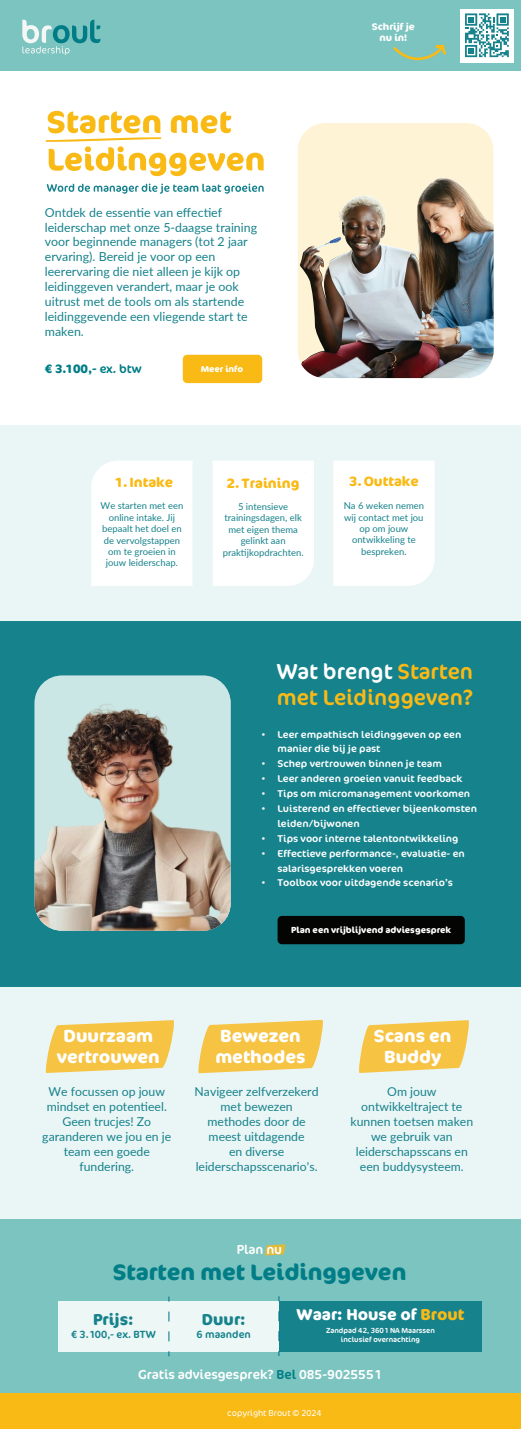
<style>
.page{position:relative;width:521px;height:1429px;background:#fff}
.page>*{position:absolute;margin:0;border:0;box-sizing:border-box;transform-origin:0 0}
.t1{font:700 22.31px "Cocon Pro";color:#007d86}
.t2{font:21.88px/26.2px "Cocon Pro";color:#f9ba15}
.t3{font:700 17.5px/21px "Cocon Pro";color:#fff;text-align:center}
.t4{font:700 15.75px "Cocon Pro";color:#fff}
.t5{font:700 15.75px "Cocon Pro";color:#16828c}
.t6{font:700 13.47px "Cocon Pro";color:#f9ba15}
.t7{font:13.12px "Cocon Pro";color:#fff}
.t8{font:12.42px/14.9px "Lato";color:#16828c}
.t9{font:12.25px/14.9px "Lato";color:#16828c;text-align:center}
.t10{font:700 12.16px "Cocon Pro";color:#007d86}
.t11{font:10.5px "Cocon Pro";color:#16828c}
.t12{font:9.89px/14.9px "Cocon Pro";color:#fff;scale:1.05 1}
.t13{font:700 9.62px/11.5px "Cocon Pro";color:#fff;text-align:center}
.t14{font:9.45px/11.4px "Lato";color:#16828c;text-align:center}
.t15{font:700 8.75px "Cocon Pro";color:#fff}
.t16{font:300 8.75px "Cocon Pro";color:#fff}
.t17{font:700 8.66px "Cocon Pro";color:#fff}
.t18{font:7.44px/8.9px "Cocon Pro";color:#fff;text-align:center}
.s1{font-weight:400}
.s2{color:#fff}
.s3{color:#f9ba15}
.s4{color:#007d86}
</style>
<div class="page">
<div style="left:0;top:1219px;width:520px;height:175px;background:#7cc4bf"></div>
<div style="left:0;top:621px;width:520px;height:366px;background:#16828c"></div>
<div style="left:0;top:0;width:520px;height:71px;background:#7cc4bf"></div>
<svg style="left:22px;top:20px;width:78px;height:35px"></svg>
<div style="left:0;top:1393px;width:520px;height:36px;background:#f9ba15"></div>
<div style="left:460px;top:9px;width:53px;height:53px;background:#fff"></div>
<svg style="left:465px;top:13px;width:44px;height:45px"></svg>
<svg style="left:393px;top:44px;width:53px;height:17px"></svg>
<svg style="left:47px;top:184px;width:216px;height:10px"></svg>
<div style="left:277px;top:916px;width:187px;height:28px;background:#040503;border-radius:4px"></div>
<img style="left:297px;top:123px;width:196px;height:255px;border-radius:27px">
<img style="left:347px;top:178px;width:91px;height:86px">
<img style="left:35px;top:675px;width:195px;height:255px">
<div style="left:0;top:986px;width:520px;height:233px;background:#eaf5f5"></div>
<svg style="left:198px;top:1020px;width:125px;height:53px;background:#f4ca5d"></svg>
<svg style="left:45px;top:1020px;width:129px;height:53px;background:#f3cb5f"></svg>
<svg style="left:359px;top:1020px;width:110px;height:53px;background:#f4cb5f"></svg>
<div style="left:169px;top:1300px;width:110px;height:51px;background:#ecf7f6"></div>
<div style="left:59px;top:1300px;width:110px;height:51px;background:#ecf7f6"></div>
<svg style="left:168px;top:1311px;width:1px;height:45px"></svg>
<div style="left:279px;top:1300px;width:202px;height:51px;background:#16828c"></div>
<svg style="left:278px;top:1311px;width:1px;height:45px"></svg>
<svg style="left:265px;top:1244px;width:20px;height:11px"></svg>
<svg style="left:45px;top:111px;width:218px;height:65px"></svg>
<div style="left:0;top:425px;width:520px;height:196px;background:#eaf5f5"></div>
<div style="left:91px;top:461px;width:101px;height:125px;background:#fff"></div>
<div style="left:333px;top:461px;width:101px;height:125px;background:#fff"></div>
<div style="left:213px;top:461px;width:101px;height:125px;background:#fff"></div>
<div style="left:183px;top:355px;width:79px;height:28px;background:#f9ba15;border-radius:4px"></div>
<svg style="left:465px;top:13px;width:43px;height:44px"></svg>
<p class="t13" style="left:371px;top:20px;width:44px">Schrijf je nu in!</p>
<p class="t8" style="left:45px;top:204px;width:214px">Ontdek de essentie van effectief leiderschap met onze 5-daagse training voor beginnende managers (tot 2 jaar ervaring). Bereid je voor op een leerervaring die niet alleen je kijk op leidinggeven verandert, maar je ook uitrust met de tools om als startende leidinggevende een vliegende start te maken.</p>
<p class="t10" style="left:45px;top:361px;width:98px">€ 3.100,- <span class="s1">ex. btw</span></p>
<p class="t17" style="left:200px;top:363px;width:44px">Meer info</p>
<h3 class="t6" style="left:115px;top:473px;width:60px">1. Intake</h3>
<p class="t14" style="left:100px;top:500px;width:84px">We starten met een online intake. Jij bepaalt het doel en de vervolgstappen om te groeien in jouw leiderschap.</p>
<h3 class="t6" style="left:227px;top:473px;width:74px">2. Training</h3>
<p class="t14" style="left:222px;top:500px;width:82px">5 intensieve trainingsdagen, elk met eigen thema gelinkt aan praktijkopdrachten.</p>
<h3 class="t6" style="left:349px;top:472px;width:71px">3. Outtake</h3>
<p class="t14" style="left:343px;top:500px;width:82px">Na 6 weken nemen wij contact met jou op om jouw ontwikkeling te bespreken.</p>
<h2 class="t2" style="left:276px;top:658px;width:198px"><span class="s2">Wat brengt</span> Starten met Leidinggeven?</h2>
<p class="t12" style="left:277px;top:726px;width:176px;text-indent:-16px">• Leer empathisch leidinggeven op een manier die bij je past</p>
<p class="t12" style="left:261px;top:756px;width:173px">• Schep vertrouwen binnen je team</p>
<p class="t12" style="left:261px;top:771px;width:192px">• Leer anderen groeien vanuit feedback</p>
<p class="t12" style="left:261px;top:786px;width:200px">• Tips om micromanagement voorkomen</p>
<p class="t12" style="left:277px;top:801px;width:191px;text-indent:-16px">• Luisterend en effectiever bijeenkomsten leiden/bijwonen</p>
<p class="t12" style="left:261px;top:831px;width:189px">• Tips voor interne talentontwikkeling</p>
<p class="t12" style="left:277px;top:845px;width:180px;text-indent:-16px">• Effectieve performance-, evaluatie- en salarisgesprekken voeren</p>
<p class="t12" style="left:261px;top:875px;width:183px">• Toolbox voor uitdagende scenario’s</p>
<p class="t15" style="left:291px;top:924px;width:161px">Plan een vrijblijvend adviesgesprek</p>
<h3 class="t3" style="left:57px;top:1024px;width:104px">Duurzaam vertrouwen</h3>
<h3 class="t3" style="left:373px;top:1024px;width:79px">Scans en<br>Buddy</h3>
<h3 class="t3" style="left:215px;top:1024px;width:92px;text-align:left">Bewezen methodes</h3>
<p class="t9" style="left:194px;top:1084px;width:125px">Navigeer zelfverzekerd met bewezen methodes door de meest uitdagende<br>en diverse leiderschapsscenario's.</p>
<p class="t9" style="left:42px;top:1084px;width:130px">We focussen op jouw mindset en potentieel.<br>Geen trucjes! Zo garanderen we jou en je team een goede fundering.</p>
<p class="t9" style="left:350px;top:1084px;width:124px">Om jouw ontwikkeltraject te kunnen toetsen maken we gebruik van leiderschapsscans en een buddysysteem.</p>
<h3 class="t7" style="left:237px;top:1240px;width:47px">Plan nu</h3>
<h1 class="t1" style="left:113px;top:1257px;width:295px">Starten met Leidinggeven</h1>
<h3 class="t4" style="left:296px;top:1303px;width:169px">Waar: House of <span class="s3">Brout</span></h3>
<p class="t18" style="left:326px;top:1325px;width:110px">Zandpad 42, 3601 NA Maarssen inclusief overnachting</p>
<h3 class="t7" style="left:138px;top:1365px;width:245px">Gratis adviesgesprek? <span class="s4">Bel</span> 085-9025551</h3>
<h3 class="t5" style="left:93px;top:1309px;width:42px">Prijs:</h3>
<p class="t11" style="left:71px;top:1327px;width:86px">€ 3.100,- ex. BTW</p>
<h3 class="t5" style="left:202px;top:1309px;width:45px">Duur:</h3>
<p class="t11" style="left:196px;top:1327px;width:56px">6 maanden</p>
<p class="t16" style="left:227px;top:1407px;width:96px">copyright Brout © 2024</p>
</div>
